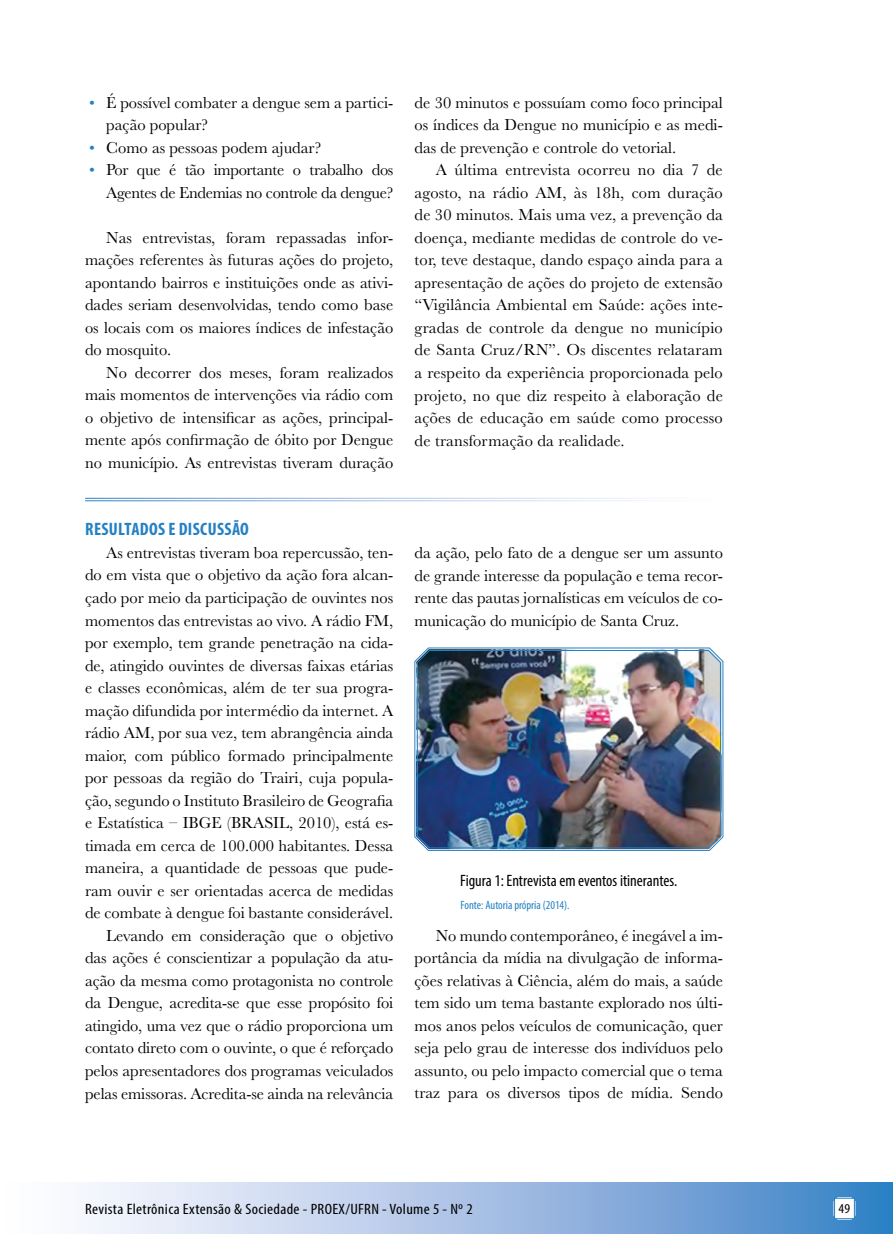
<style>
.page{position:relative;width:893px;height:1234px;background:#fff}
.page>*{position:absolute;margin:0;border:0;box-sizing:border-box;transform-origin:0 0}
.t1{font:700 condensed 18px "Myriad Pro";letter-spacing:.02em;color:#2581c4}
.t2{font:16.5px/22.5px "Baskerville";color:#000;text-align:justify}
.t3{font:16.5px/22.5px "Baskerville";letter-spacing:-.02em;color:#000;text-align:right}
.t4{font:condensed 16.5px "Myriad Pro";color:#000}
.t5{font:condensed 15px "Myriad Pro";letter-spacing:.02em;color:#000;scale:1.1 1}
.t6{font:condensed 13.5px "Myriad Pro";color:#000;scale:1.1 1}
.t7{font:condensed 12px "Myriad Pro";color:#2581c4}
.s1{color:#2581c4}
</style>
<div class="page">
<svg style="left:85px;top:1182px;width:808px;height:51px;background:#a0bee3"></svg>
<svg style="left:414px;top:647px;width:310px;height:203px;background:#97b9d3"></svg>
<img style="left:417px;top:649px;width:304px;height:199px">
<svg style="left:833px;top:1196px;width:22px;height:23px"></svg>
<div style="left:834px;top:1197px;width:21px;height:21px;background:#fff;border:1px solid #2581c4"></div>
<p class="t2" style="left:106px;top:91px;width:289px;text-indent:-17px"><span class="s1">•</span> É possível combater a dengue sem a partici&shy;pação popular?</p>
<p class="t2" style="left:89px;top:136px;width:233px"><span class="s1">•</span> Como as pessoas podem ajudar?</p>
<p class="t3" style="left:89px;top:159px;width:306px"><span class="s1">•</span> Por que é tão importante o trabalho dos<br>Agentes de Endemias no controle da dengue?</p>
<p class="t2" style="left:85px;top:226px;width:310px;text-indent:21px">Nas entrevistas, foram repassadas infor&shy;mações referentes às futuras ações do projeto, apontando bairros e instituições onde as ativi&shy;dades seriam desenvolvidas, tendo como base os locais com os maiores índices de infestação do mosquito.</p>
<p class="t2" style="left:85px;top:361px;width:310px;text-indent:21px">No decorrer dos meses, foram realizados mais momentos de intervenções via rádio com o objetivo de intensificar as ações, principal&shy;mente após confirmação de óbito por Dengue no município. As entrevistas tiveram duração</p>
<p class="t2" style="left:415px;top:91px;width:310px">de 30 minutos e possuíam como foco principal os índices da Dengue no município e as medi&shy;das de prevenção e controle do vetorial.</p>
<p class="t2" style="left:415px;top:159px;width:310px;text-indent:21px">A última entrevista ocorreu no dia 7 de agosto, na rádio AM, às 18h, com duração de 30 minutos. Mais uma vez, a prevenção da doença, mediante medidas de controle do ve&shy;tor, teve destaque, dando espaço ainda para a apresentação de ações do projeto de extensão “Vigilância Ambiental em Saúde: ações inte&shy;gradas de controle da dengue no município de Santa Cruz/RN”. Os discentes relataram a respeito da experiência proporcionada pelo projeto, no que diz respeito à elaboração de ações de educação em saúde como processo de transformação da realidade.</p>
<p class="t1" style="left:85px;top:518px;width:165px">RESULTADOS E DISCUSSÃO</p>
<p class="t2" style="left:85px;top:541px;width:310px;text-align:right">As entrevistas tiveram boa repercussão, ten-<br>do em vista que o objetivo da ação fora alcan&shy;çado por meio da participação de ouvintes nos momentos das entrevistas ao vivo. A rádio FM, por exemplo, tem grande penetração na cida&shy;de, atingido ouvintes de diversas faixas etárias e classes econômicas, além de ter sua progra&shy;mação difundida por intermédio da internet. A rádio AM, por sua vez, tem abrangência ainda maior, com público formado principalmente por pessoas da região do Trairi, cuja popula&shy;ção, segundo o Instituto Brasileiro de Geografia e Estatística – IBGE (BRASIL, 2010), está es&shy;timada em cerca de 100.000 habitantes. Dessa maneira, a quantidade de pessoas que pude&shy;ram ouvir e ser orientadas acerca de medidas de combate à dengue foi bastante considerável.<br>Levando em consideração que o objetivo das ações é conscientizar a população da atu&shy;ação da mesma como protagonista no controle da Dengue, acredita-se que esse propósito foi atingido, uma vez que o rádio proporciona um contato direto com o ouvinte, o que é reforçado pelos apresentadores dos programas veiculados pelas emissoras. Acredita-se ainda na relevância</p>
<p class="t2" style="left:415px;top:541px;width:310px">da ação, pelo fato de a dengue ser um assunto de grande interesse da população e tema recor&shy;rente das pautas jornalísticas em veículos de co&shy;municação do município de Santa Cruz.</p>
<p class="t4" style="left:460px;top:870px;width:219px">Figura 1: Entrevista em eventos itinerantes.</p>
<p class="t7" style="left:461px;top:897px;width:111px">Fonte: Autoria própria (2014).</p>
<p class="t2" style="left:415px;top:924px;width:310px;text-indent:21px">No mundo contemporâneo, é inegável a im&shy;portância da mídia na divulgação de informa&shy;ções relativas à Ciência, além do mais, a saúde tem sido um tema bastante explorado nos últi&shy;mos anos pelos veículos de comunicação, quer seja pelo grau de interesse dos indivíduos pelo assunto, ou pelo impacto comercial que o tema traz para os diversos tipos de mídia. Sendo</p>
<p class="t5" style="left:85px;top:1199px;width:354px">Revista Eletrônica Extensão &amp; Sociedade - PROEX/UFRN - Volume 5 - No 2</p>
<p class="t6" style="left:839px;top:1200px;width:12px">49</p>
</div>
